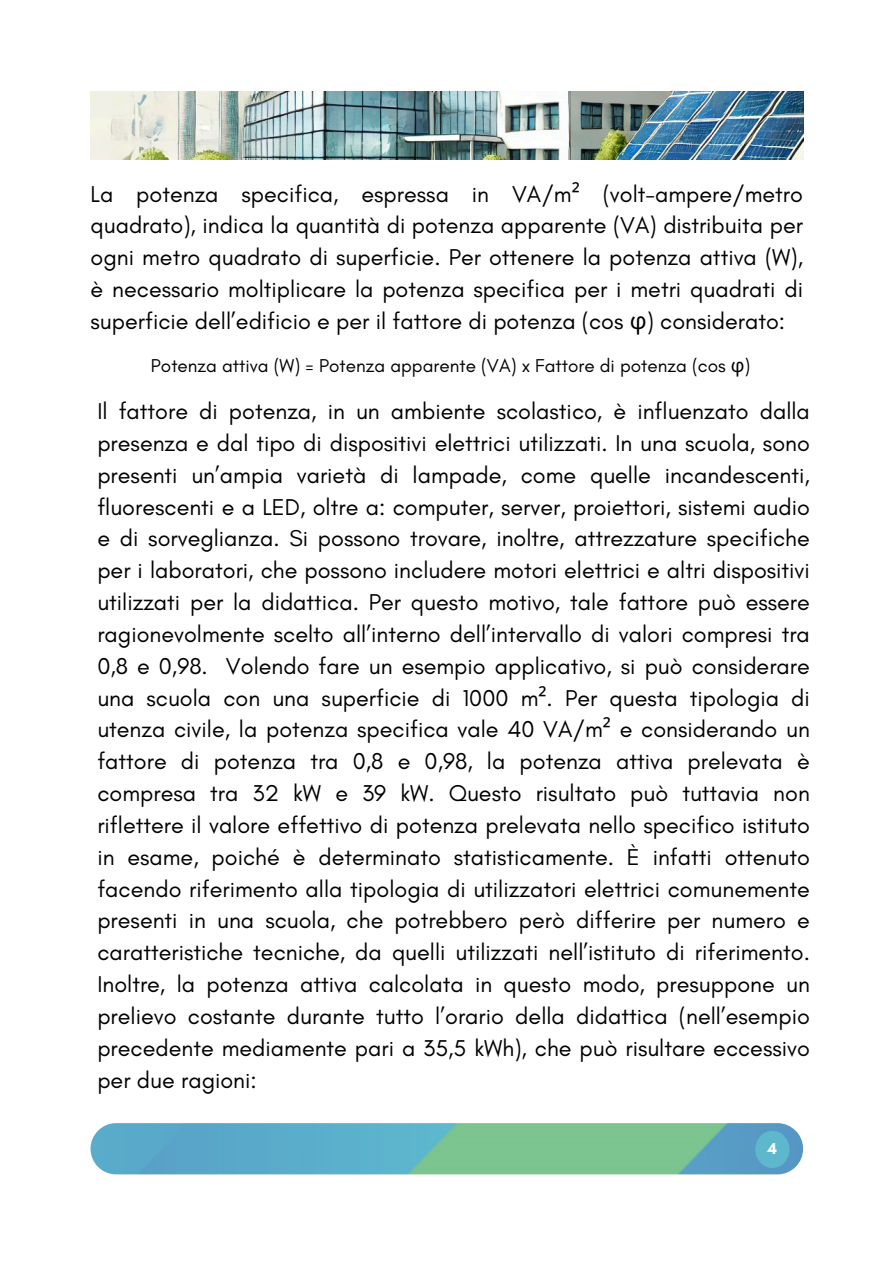
<style>
.page{position:relative;width:894px;height:1264px;background:#fff}
.page>*{position:absolute;margin:0;border:0;box-sizing:border-box;transform-origin:0 0}
.t1{font:23.4px/31.8px "Glacial Indifference";color:#000;text-align:justify}
.t2{font:18.9px "Glacial Indifference";color:#000}
.t3{font:700 16.05px "Glacial Indifference";color:#fff}
.s1{font-family:"Noto Sans"}
</style>
<div class="page">
<img style="left:90px;top:91px;width:713px;height:69px">
<img style="left:90px;top:1123px;width:712px;height:51px;border-radius:26px">
<div style="left:755px;top:1130px;width:34px;height:38px;background:#5db8cd;border-radius:50%"></div>
<h1 class="t1" style="left:90px;top:177px;width:713px">La potenza specifica, espressa in VA/m<span class="s1">²</span> (volt-ampere/metro quadrato), indica la quantità di potenza apparente (VA) distribuita per ogni metro quadrato di superficie. Per ottenere la potenza attiva (W), è necessario moltiplicare la potenza specifica per i metri quadrati di superficie dell’edificio e per il fattore di potenza (cos <span class="s1">φ</span>) considerato:</h1>
<p class="t2" style="left:151px;top:354px;width:601px">Potenza attiva (W) = Potenza apparente (VA) x Fattore di potenza (cos <span class="s1">φ</span>)</p>
<h1 class="t1" style="left:97px;top:395px;width:713px">Il fattore di potenza, in un ambiente scolastico, è influenzato dalla presenza e dal tipo di dispositivi elettrici utilizzati. In una scuola, sono presenti un’ampia varietà di lampade, come quelle incandescenti, fluorescenti e a LED, oltre a: computer, server, proiettori, sistemi audio e di sorveglianza. Si possono trovare, inoltre, attrezzature specifiche per i laboratori, che possono includere motori elettrici e altri dispositivi utilizzati per la didattica. Per questo motivo, tale fattore può essere ragionevolmente scelto all’interno dell’intervallo di valori compresi tra 0,8 e 0,98. Volendo fare un esempio applicativo, si può considerare una scuola con una superficie di 1000 m<span class="s1">²</span>. Per questa tipologia di utenza civile, la potenza specifica vale 40 VA/m<span class="s1">²</span> e considerando un fattore di potenza tra 0,8 e 0,98, la potenza attiva prelevata è compresa tra 32 kW e 39 kW. Questo risultato può tuttavia non riflettere il valore effettivo di potenza prelevata nello specifico istituto in esame, poiché è determinato statisticamente. È infatti ottenuto facendo riferimento alla tipologia di utilizzatori elettrici comunemente presenti in una scuola, che potrebbero però differire per numero e caratteristiche tecniche, da quelli utilizzati nell’istituto di riferimento.<br>Inoltre, la potenza attiva calcolata in questo modo, presuppone un prelievo costante durante tutto l’orario della didattica (nell’esempio precedente mediamente pari a 35,5 kWh), che può risultare eccessivo per due ragioni:</h1>
<p class="t3" style="left:767px;top:1138px;width:11px">4</p>
</div>
